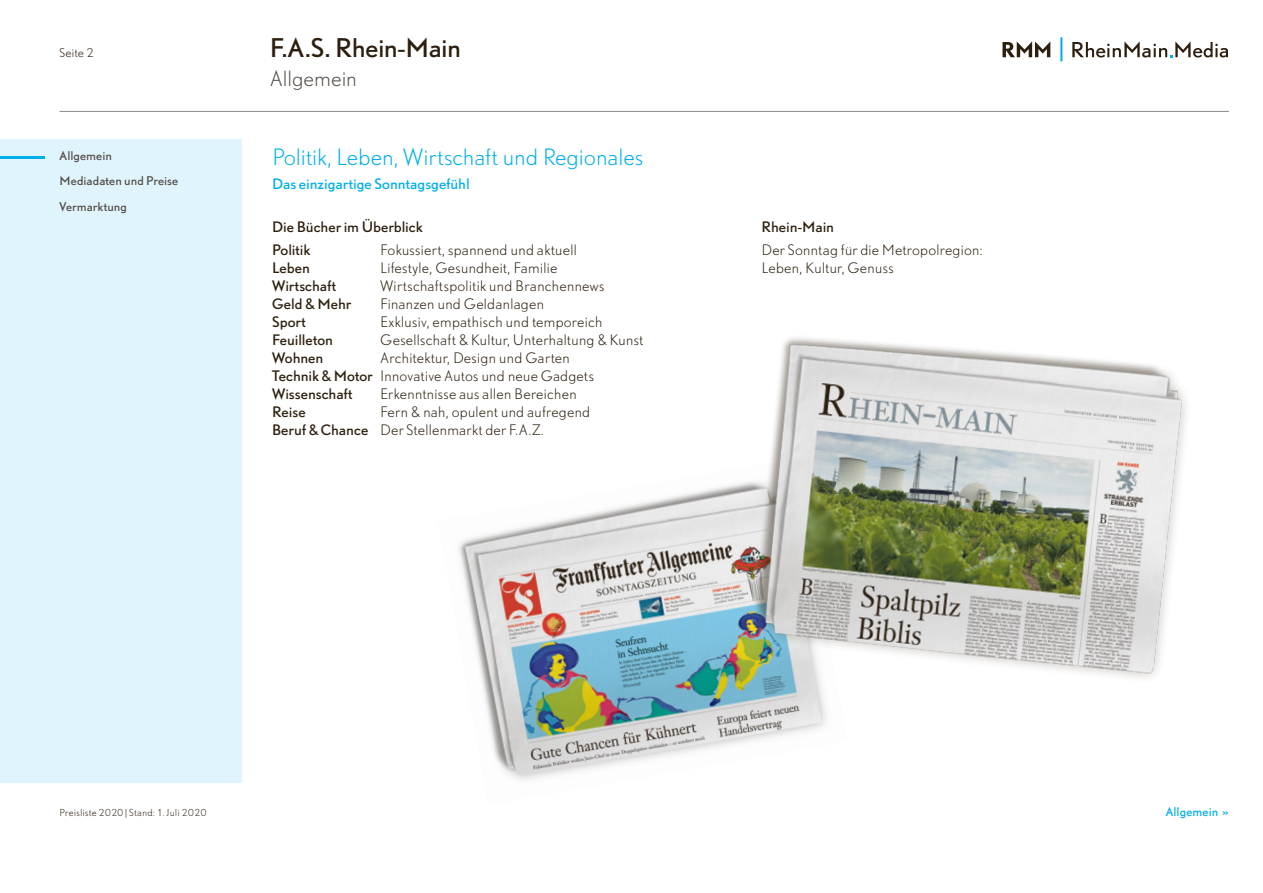
<style>
.page{position:relative;width:1263px;height:893px;background:#fff}
.page>*{position:absolute;margin:0;border:0;box-sizing:border-box;transform-origin:0 0}
.t1{font:24px "DTL Nobel T";letter-spacing:-.025em;color:#2d1f0f}
.t2{font:300 21px "DTL Nobel T";letter-spacing:-.02em;color:#00afea}
.t3{font:300 19.5px "DTL Nobel T";letter-spacing:-.015em;color:#544d48}
.t4{font:300 13.5px/18px "DTL Nobel T";letter-spacing:-.005em;color:#2d1f0f}
.t5{font:13.5px/22.2px "DTL Nobel T";color:#2d1f0f}
.t6{font:13.5px "DTL Nobel T";color:#00afea}
.t7{font:11.25px "DTL Nobel T";letter-spacing:.005em;color:#544d48}
.t8{font:11.25px "DTL Nobel T";letter-spacing:.005em;color:#00afea}
.t9{font:300 11.25px "DTL Nobel T";letter-spacing:-.015em;color:#2d1f0f}
.t10{font:300 9px "DTL Nobel T";letter-spacing:-.005em;color:#2d1f0f}
.s1{font-weight:400}
.s2{font-size:12px}
</style>
<div class="page">
<div style="left:0;top:139px;width:242px;height:643px;background:#e0f4fd"></div>
<hr style="left:60px;top:111px;width:1169px;height:1px;background:#8c8886">
<svg style="left:1002px;top:41px;width:48px;height:16px"></svg>
<svg style="left:1072px;top:41px;width:156px;height:17px"></svg>
<hr style="left:1060px;top:37px;width:2px;height:24px;background:#00afea">
<hr style="left:0;top:157px;width:45px;height:2px;background:#00afea">
<img style="left:459px;top:483px;width:368px;height:297px">
<img style="left:743px;top:337px;width:443px;height:355px">
<p class="t9" style="left:60px;top:45px;width:36px">Seite 2</p>
<p class="t7" style="left:60px;top:148px;width:54px">Allgemein</p>
<p class="t7" style="left:60px;top:173px;width:120px">Mediadaten und Preise</p>
<p class="t7" style="left:60px;top:199px;width:69px">Vermarktung</p>
<h1 class="t1" style="left:270px;top:31px;width:193px">F.A.S. Rhein-Main</h1>
<h3 class="t3" style="left:270px;top:66px;width:89px">Allgemein</h3>
<h2 class="t2" style="left:272px;top:144px;width:373px">Politik, Leben, Wirtschaft und Regionales</h2>
<p class="t6" style="left:272px;top:175px;width:199px">Das einzigartige Sonntagsgefühl</p>
<p class="t5" style="left:272px;top:216px;width:152px">Die Bücher im Überblick<br>Politik</p>
<p class="t4" style="left:380px;top:240px;width:198px">Fokussiert, spannend und aktuell</p>
<p class="t5" style="left:272px;top:256px;width:39px">Leben</p>
<p class="t4" style="left:380px;top:258px;width:179px">Lifestyle, Gesundheit, Familie</p>
<p class="t5" style="left:272px;top:274px;width:65px">Wirtschaft</p>
<p class="t4" style="left:380px;top:276px;width:226px">Wirtschaftspolitik und Branchennews</p>
<p class="t5" style="left:272px;top:292px;width:80px">Geld &amp; Mehr</p>
<p class="t4" style="left:380px;top:294px;width:166px">Finanzen und Geldanlagen</p>
<p class="t5" style="left:272px;top:310px;width:35px">Sport</p>
<p class="t4" style="left:380px;top:312px;width:224px">Exklusiv, empathisch und temporeich</p>
<p class="t5" style="left:272px;top:328px;width:62px">Feuilleton</p>
<p class="t4" style="left:380px;top:330px;width:265px">Gesellschaft &amp; Kultur, Unterhaltung &amp; Kunst</p>
<p class="t5" style="left:272px;top:346px;width:53px">Wohnen</p>
<p class="t4" style="left:272px;top:348px;width:323px;text-indent:108px">Architektur, Design und Garten<br><span class="s1">Technik &amp; Motor</span> Innovative Autos und neue Gadgets<br><span class="s1">Wissenschaft</span></p>
<p class="t4" style="left:380px;top:384px;width:198px">Erkenntnisse aus allen Bereichen</p>
<p class="t4" style="left:272px;top:402px;width:320px;text-indent:108px">Fern &amp; nah, opulent und aufregend<br><span class="s1">Beruf &amp; Chance</span> Der Stellenmarkt der F.A.Z.</p>
<p class="t5" style="left:272px;top:400px;width:35px">Reise</p>
<p class="t5" style="left:761px;top:216px;width:74px">Rhein-Main</p>
<p class="t4" style="left:761px;top:240px;width:223px">Der Sonntag für die Metropolregion:<br>Leben, Kultur, Genuss</p>
<p class="t10" style="left:60px;top:806px;width:149px">Preisliste 2020| Stand: 1. Juli 2020</p>
<p class="t8" style="left:1166px;top:804px;width:64px">Allgemein <span class="s2">»</span></p>
</div>
